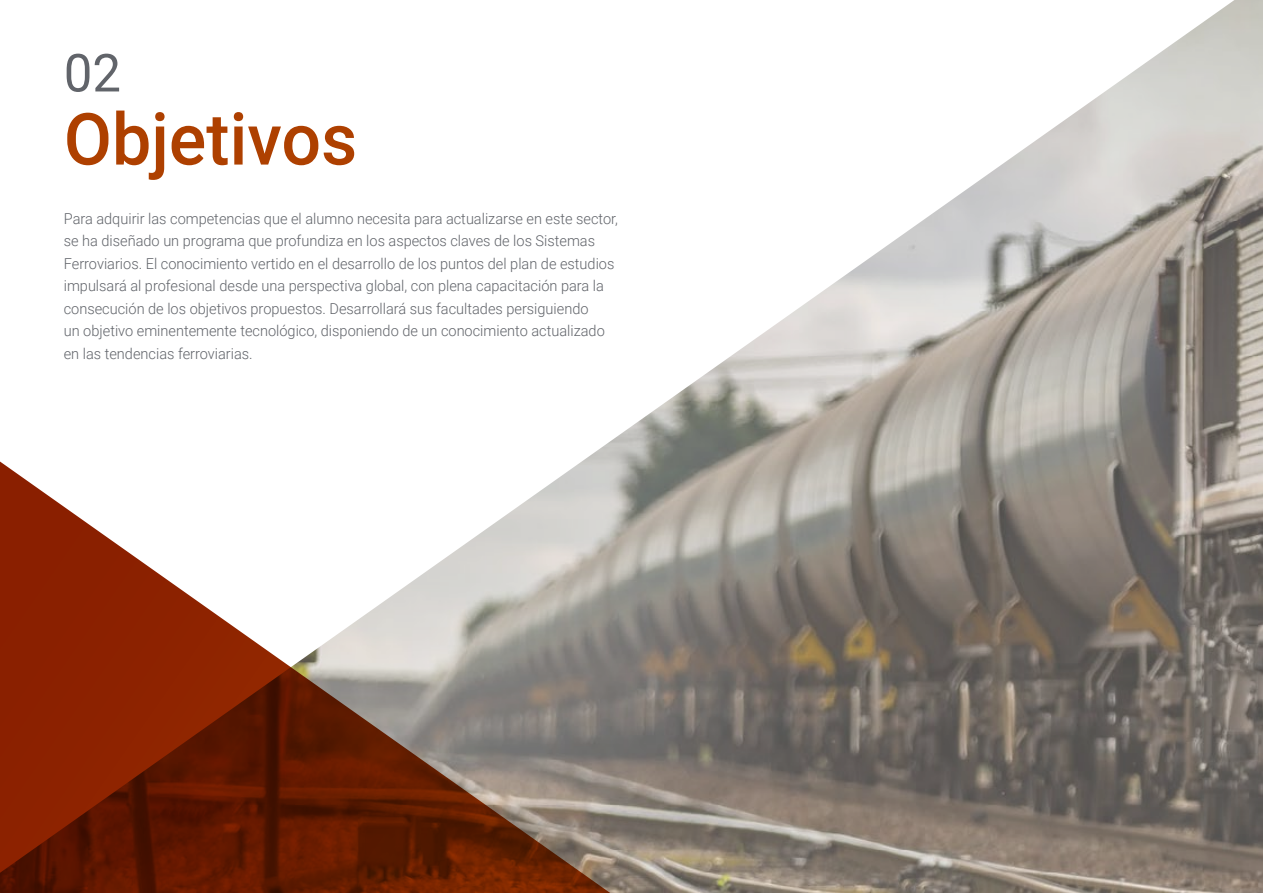
<style>
.page{position:relative;width:1263px;height:893px;background:#fff}
.page>*{position:absolute;margin:0;border:0;box-sizing:border-box;transform-origin:0 0}
.t1{font:500 72px "Roboto";color:#ae4000}
.t2{font:52.5px "Roboto";color:#61646a}
.t3{font:300 15px/22.5px "Roboto";color:#61646a}
</style>
<div class="page">
<img style="left:604px;top:0;width:659px;height:893px">
<svg style="left:0;top:446px;width:640px;height:447px"></svg>
<h2 class="t2" style="left:64px;top:36px;width:59px">02</h2>
<h1 class="t1" style="left:64px;top:89px;width:295px">Objetivos</h1>
<p class="t3" style="left:64px;top:207px;width:556px">Para adquirir las competencias que el alumno necesita para actualizarse en este sector, se ha diseñado un programa que profundiza en los aspectos claves de los Sistemas Ferroviarios. El conocimiento vertido en el desarrollo de los puntos del plan de estudios impulsará al profesional desde una perspectiva global, con plena capacitación para la consecución de los objetivos propuestos. Desarrollará sus facultades persiguiendo<br>un objetivo eminentemente tecnológico, disponiendo de un conocimiento actualizado en las tendencias ferroviarias.</p>
</div>
